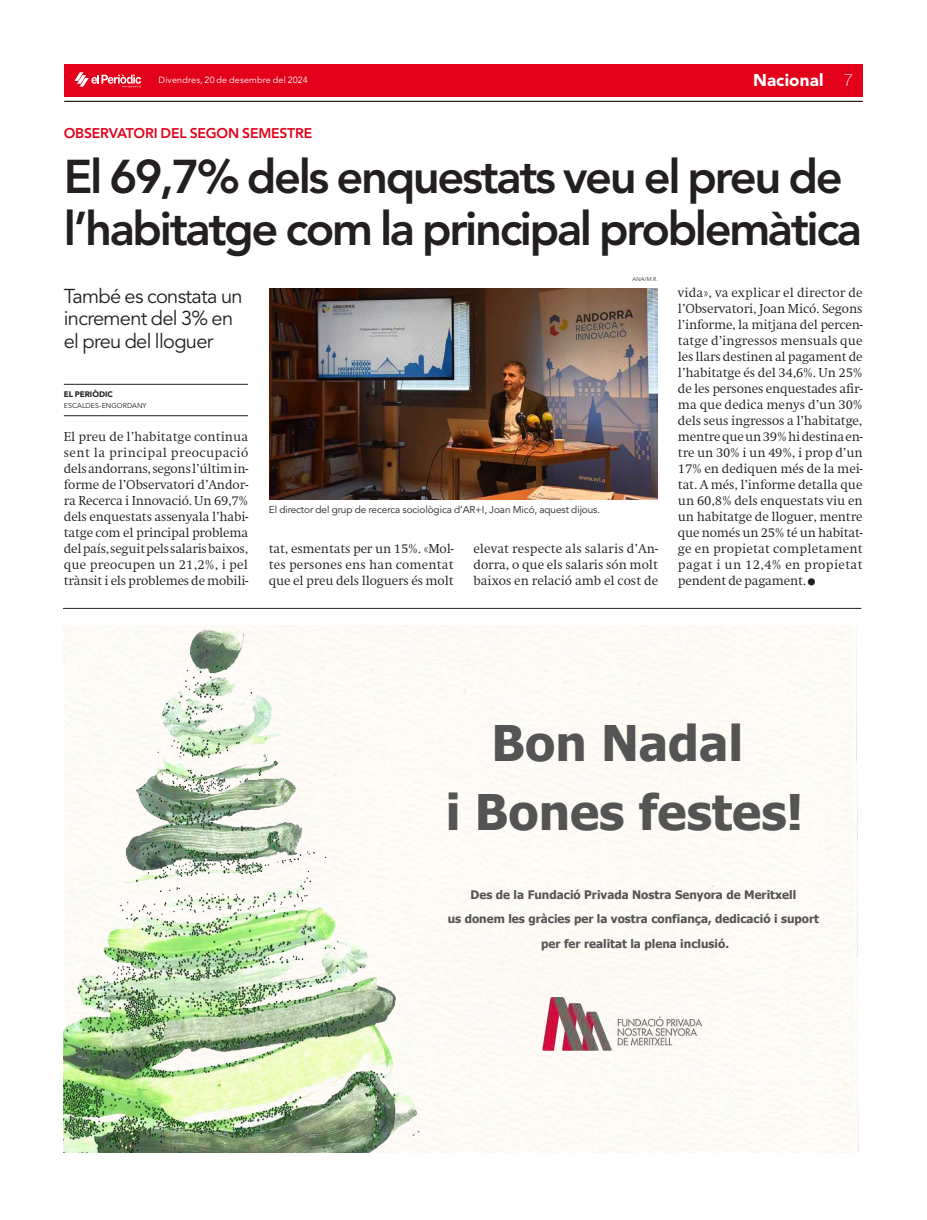
<style>
.page{position:relative;width:927px;height:1220px;background:#fff}
.page>*{position:absolute;margin:0;border:0;box-sizing:border-box;transform-origin:0 0}
.t1{font:700 49px/68.6px "Tahoma";color:#545454;text-align:center}
.t2{font:800 47px/52px "Avenir LT Std";letter-spacing:-.05em;color:#231f20}
.t3{font:20px/22.5px "Avenir LT Std";letter-spacing:-.035em;color:#231f20}
.t4{font:900 17px "Avenir LT Std";letter-spacing:.01em;color:#fff}
.t5{font:800 14px "Avenir LT Std";letter-spacing:-.015em;color:#e2001a}
.t6{font:300 12.5px/16px "Swift ND Std";letter-spacing:-.005em;color:#231f20;text-align:justify}
.t7{font:700 11.7px/24.6px "Tahoma";color:#545454;text-align:center}
.t8{font:10px "Avenir LT Std";letter-spacing:-.01em;color:#231f20}
.t9{font:9px "Avenir LT Std";letter-spacing:.02em;color:#fff}
.t10{font:900 8px "Avenir LT Std";letter-spacing:.005em;color:#231f20}
.t11{font:7px "Avenir LT Std";letter-spacing:.01em;color:#231f20}
.t12{font:300 5.5px "Avenir LT Std";color:#231f20}
.s1{font-family:"Helvetica Neue LT Std";font-weight:100}
</style>
<div class="page">
<div style="left:64px;top:64px;width:798px;height:32px;background:#e2001a"></div>
<svg style="left:74px;top:72px;width:67px;height:16px"></svg>
<hr style="left:64px;top:101px;width:798px;height:1px;background:#231f20">
<hr style="left:64px;top:384px;width:184px;height:1px;background:#231f20">
<hr style="left:64px;top:415px;width:184px;height:1px;background:#231f20">
<img style="left:269px;top:288px;width:389px;height:211px">
<hr style="left:63px;top:608px;width:798px;height:1px;background:#231f20">
<div style="left:455px;top:625px;width:404px;height:527px;background:#fefbf6"></div>
<img style="left:542px;top:997px;width:165px;height:53px">
<img style="left:63px;top:625px;width:392px;height:527px">
<p class="t9" style="left:158px;top:75px;width:151px">Divendres, 20 de desembre del 2024</p>
<h3 class="t4" style="left:753px;top:70px;width:102px">Nacional <span class="s1">7</span></h3>
<p class="t5" style="left:64px;top:125px;width:250px">OBSERVATORI DEL SEGON SEMESTRE</p>
<h2 class="t2" style="left:64px;top:151px;width:799px">El 69,7% dels enquestats veu el preu de l’habitatge com la principal problemàtica</h2>
<h3 class="t3" style="left:64px;top:285px;width:180px">També es constata un increment del 3% en el preu del lloguer</h3>
<p class="t10" style="left:64px;top:390px;width:51px">EL PERIÒDIC</p>
<p class="t11" style="left:64px;top:402px;width:84px">ESCALDES-ENGORDANY</p>
<p class="t6" style="left:64px;top:429px;width:186px">El preu de l’habitatge continua sent la principal preocupació dels andorrans, segons l’últim in&shy;forme de l’Observatori d’Andor&shy;ra Recerca i Innovació. Un 69,7% dels enquestats assenyala l’habi&shy;tatge com el principal problema del país, seguit pels salaris baixos, que preocupen un 21,2%, i pel trànsit i els problemes de mobili-</p>
<p class="t12" style="left:632px;top:276px;width:27px">ANA/M.R.</p>
<p class="t8" style="left:269px;top:504px;width:333px">El director del grup de recerca sociològica d’AR+I, Joan Micó, aquest dijous.</p>
<p class="t6" style="left:269px;top:541px;width:186px">tat, esmentats per un 15%. «Mol&shy;tes persones ens han comentat que el preu dels lloguers és molt</p>
<p class="t6" style="left:473px;top:541px;width:186px">elevat respecte als salaris d’An&shy;dorra, o que els salaris són molt baixos en relació amb el cost de</p>
<p class="t6" style="left:678px;top:285px;width:186px">vida», va explicar el director de l’Observatori, Joan Micó. Segons l’informe, la mitjana del percen&shy;tatge d’ingressos mensuals que les llars destinen al pagament de l’habitatge és del 34,6%. Un 25% de les persones enquestades afir&shy;ma que dedica menys d’un 30% dels seus ingressos a l’habitatge, mentre que un 39% hi destina en&shy;tre un 30% i un 49%, i prop d’un 17% en dediquen més de la mei&shy;tat. A més, l’informe detalla que un 60,8% dels enquestats viu en un habitatge de lloguer, mentre que només un 25% té un habitat&shy;ge en propietat completament pagat i un 12,4% en propietat pendent de pagament.</p>
<h1 class="t1" style="left:446px;top:711px;width:359px">Bon Nadal<br>i Bones festes!</h1>
<p class="t7" style="left:448px;top:882px;width:373px">Des de la Fundació Privada Nostra Senyora de Meritxell<br>us donem les gràcies per la vostra confiança, dedicació i suport per fer realitat la plena inclusió.</p>
</div>
